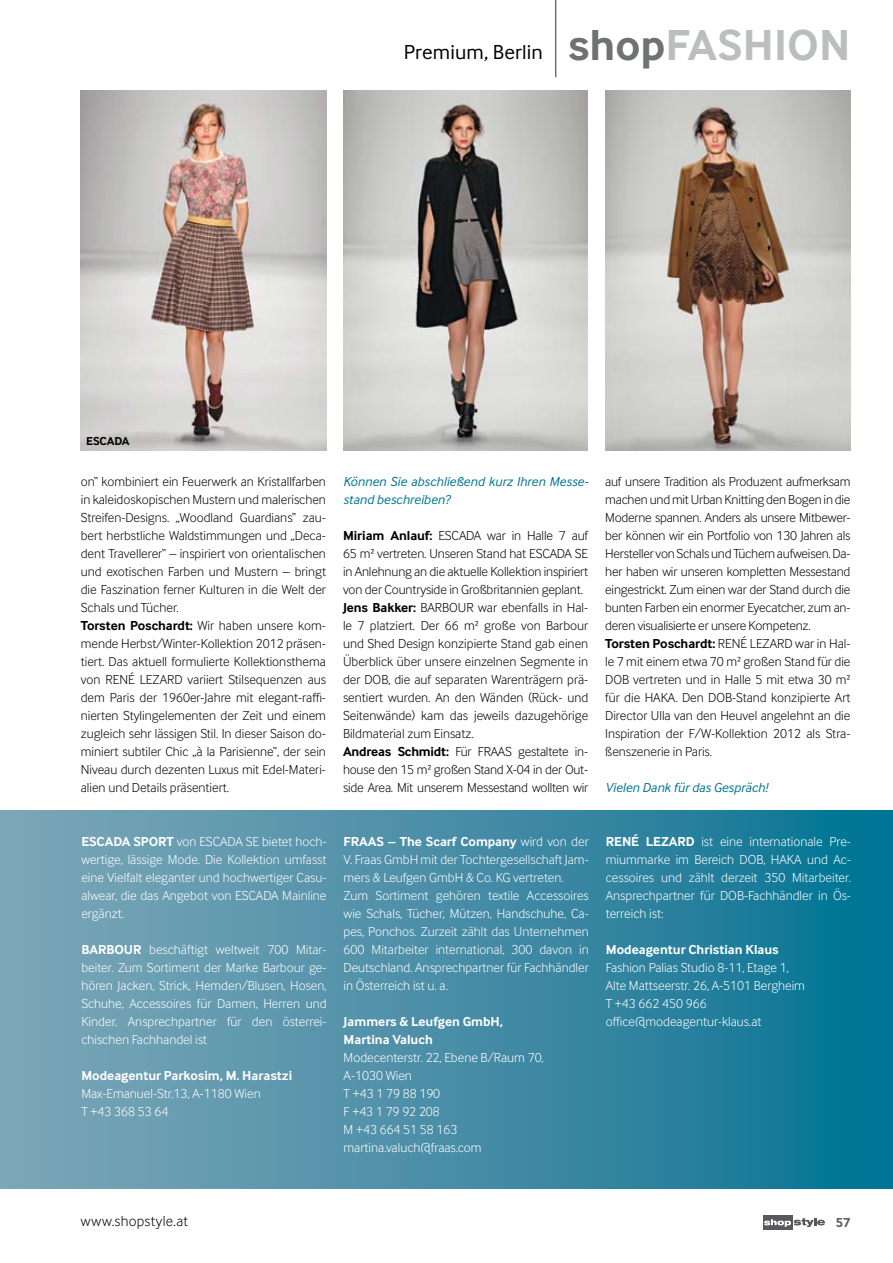
<style>
.page{position:relative;width:893px;height:1263px;background:#fff}
.page>*{position:absolute;margin:0;border:0;box-sizing:border-box;transform-origin:0 0}
.t1{font:21px "Inter Face Typo";letter-spacing:.005em;color:#000}
.t2{font:300 15px "Inter Face Typo";letter-spacing:.02em;color:#000}
.t3{font:300 13.5px/18px "Inter Face Typo";color:#000}
.t4{font:300 13.5px/18px "Inter Face Typo";color:#fff}
.t5{font:700 13.5px/18px "Inter Face Typo";color:#fff}
.t6{font:italic 13.5px/18px "Inter Face Typo";color:#007493}
.t7{font:700 13.5px "Inter Face Typo";color:#58585a}
.t8{font:700 12px "Inter Face Typo";letter-spacing:-.01em;color:#000}
.s1{font-weight:700;font-size:45px;color:#707172}
.s2{font-weight:700;font-size:45px;color:#bbbdbe}
.s3{font-weight:700}
</style>
<div class="page">
<div style="left:763px;top:1215px;width:29px;height:14px;background:#58585a"></div>
<svg style="left:764px;top:1218px;width:61px;height:9px"></svg>
<hr style="left:555px;top:0;width:1px;height:77px;background:#707172">
<img style="left:81px;top:90px;width:245px;height:360px">
<img style="left:605px;top:90px;width:245px;height:360px">
<img style="left:343px;top:90px;width:244px;height:360px">
<div style="left:0;top:810px;width:893px;height:378px;background:linear-gradient(to right,#83a7b8,#077494)"></div>
<p class="t8" style="left:86px;top:434px;width:45px">ESCADA</p>
<h1 class="t1" style="left:404px;top:40px;width:448px">Premium, Berlin <span class="s1">shop</span><span class="s2">FASHION</span></h1>
<p class="t3" style="left:81px;top:472px;width:247px">on“ kombiniert ein Feuerwerk an Kristallfarben in kaleidoskopischen Mustern und malerischen Streifen-Designs. „Woodland Guardians“ zau&shy;bert herbstliche Waldstimmungen und „Deca&shy;dent Travellerer“ – inspiriert von orientalischen und exotischen Farben und Mustern – bringt die Faszination ferner Kulturen in die Welt der Schals und Tücher.<br><span class="s3">Torsten Poschardt:</span> Wir haben unsere kom&shy;mende Herbst/Winter-Kollektion 2012 präsen&shy;tiert. Das aktuell formulierte Kollektionsthema von RENÉ LEZARD variiert Stilsequenzen aus dem Paris der 1960er-Jahre mit elegant-raffi&shy;nierten Stylingelementen der Zeit und einem zugleich sehr lässigen Stil. In dieser Saison do&shy;miniert subtiler Chic „à la Parisienne“, der sein Niveau durch dezenten Luxus mit Edel-Materi&shy;alien und Details präsentiert.</p>
<p class="t6" style="left:343px;top:472px;width:247px">Können Sie abschließend kurz Ihren Messe&shy;stand beschreiben?</p>
<p class="t3" style="left:343px;top:526px;width:247px"><span class="s3">Miriam Anlauf:</span> ESCADA war in Halle 7 auf 65 m² vertreten. Unseren Stand hat ESCADA SE in Anlehnung an die aktuelle Kollektion inspiriert von der Countryside in Großbritannien geplant.<br><span class="s3">Jens Bakker:</span> BARBOUR war ebenfalls in Hal&shy;le 7 platziert. Der 66 m² große von Barbour und Shed Design konzipierte Stand gab einen Überblick über unsere einzelnen Segmente in der DOB, die auf separaten Warenträgern prä&shy;sentiert wurden. An den Wänden (Rück- und Seitenwände) kam das jeweils dazugehörige Bildmaterial zum Einsatz.<br><span class="s3">Andreas Schmidt:</span> Für FRAAS gestaltete in&shy;house den 15 m² großen Stand X-04 in der Out&shy;side Area. Mit unserem Messestand wollten wir</p>
<p class="t4" style="left:81px;top:832px;width:247px;text-align:justify"><span class="s3">ESCADA SPORT</span> von ESCADA SE bietet hoch&shy;wertige, lässige Mode. Die Kollektion umfasst eine Vielfalt eleganter und hochwertiger Casu&shy;alwear, die das Angebot von ESCADA Mainline ergänzt.</p>
<p class="t4" style="left:81px;top:940px;width:247px;text-align:justify"><span class="s3">BARBOUR</span> beschäftigt weltweit 700 Mitar&shy;beiter. Zum Sortiment der Marke Barbour ge&shy;hören Jacken, Strick, Hemden/Blusen, Hosen, Schuhe, Accessoires für Damen, Herren und Kinder. Ansprechpartner für den österrei&shy;chischen Fachhandel ist</p>
<p class="t5" style="left:81px;top:1066px;width:212px">Modeagentur Parkosim, M. Harastzi</p>
<p class="t4" style="left:81px;top:1084px;width:181px">Max-Emanuel-Str.13, A-1180 Wien<br>T +43 368 53 64</p>
<p class="t4" style="left:344px;top:832px;width:247px"><span class="s3">FRAAS – The Scarf Company</span> wird von der V. Fraas GmbH mit der Tochtergesellschaft Jam&shy;mers &amp; Leufgen GmbH &amp; Co. KG vertreten.<br>Zum Sortiment gehören textile Accessoires wie Schals, Tücher, Mützen, Handschuhe, Ca&shy;pes, Ponchos. Zurzeit zählt das Unternehmen 600 Mitarbeiter international, 300 davon in Deutschland. Ansprechpartner für Fachhändler in Österreich ist u. a.</p>
<p class="t5" style="left:344px;top:1012px;width:161px">Jammers &amp; Leufgen GmbH,<br>Martina Valuch</p>
<p class="t4" style="left:344px;top:1048px;width:202px">Modecenterstr. 22, Ebene B/Raum 70,<br>A-1030 Wien<br>T +43 1 79 88 190<br>F +43 1 79 92 208<br>M +43 664 51 58 163 martina.valuch@fraas.com</p>
<p class="t3" style="left:605px;top:472px;width:247px">auf unsere Tradition als Produzent aufmerksam machen und mit Urban Knitting den Bogen in die Moderne spannen. Anders als unsere Mitbewer&shy;ber können wir ein Portfolio von 130 Jahren als Hersteller von Schals und Tüchern aufweisen. Da&shy;her haben wir unseren kompletten Messestand eingestrickt. Zum einen war der Stand durch die bunten Farben ein enormer Eyecatcher, zum an&shy;deren visualisierte er unsere Kompetenz.<br><span class="s3">Torsten Poschardt:</span> RENÉ LEZARD war in Hal&shy;le 7 mit einem etwa 70 m² großen Stand für die DOB vertreten und in Halle 5 mit etwa 30 m² für die HAKA. Den DOB-Stand konzipierte Art Director Ulla van den Heuvel angelehnt an die Inspiration der F/W-Kollektion 2012 als Stra&shy;ßenszenerie in Paris.</p>
<p class="t6" style="left:605px;top:778px;width:164px">Vielen Dank für das Gespräch!</p>
<p class="t4" style="left:606px;top:832px;width:247px;text-align:justify"><span class="s3">RENÉ LEZARD</span> ist eine internationale Pre&shy;miummarke im Bereich DOB, HAKA und Ac&shy;cessoires und zählt derzeit 350 Mitarbeiter.<br>Ansprechpartner für DOB-Fachhändler in Ös&shy;terreich ist:</p>
<p class="t5" style="left:606px;top:940px;width:175px">Modeagentur Christian Klaus</p>
<p class="t4" style="left:606px;top:958px;width:201px">Fashion Palias Studio 8-11, Etage 1,<br>Alte Mattseerstr. 26, A-5101 Bergheim<br>T +43 662 450 966 office@modeagentur-klaus.at</p>
<p class="t2" style="left:81px;top:1212px;width:109px">www.shopstyle.at</p>
<p class="t7" style="left:836px;top:1215px;width:16px">57</p>
</div>
